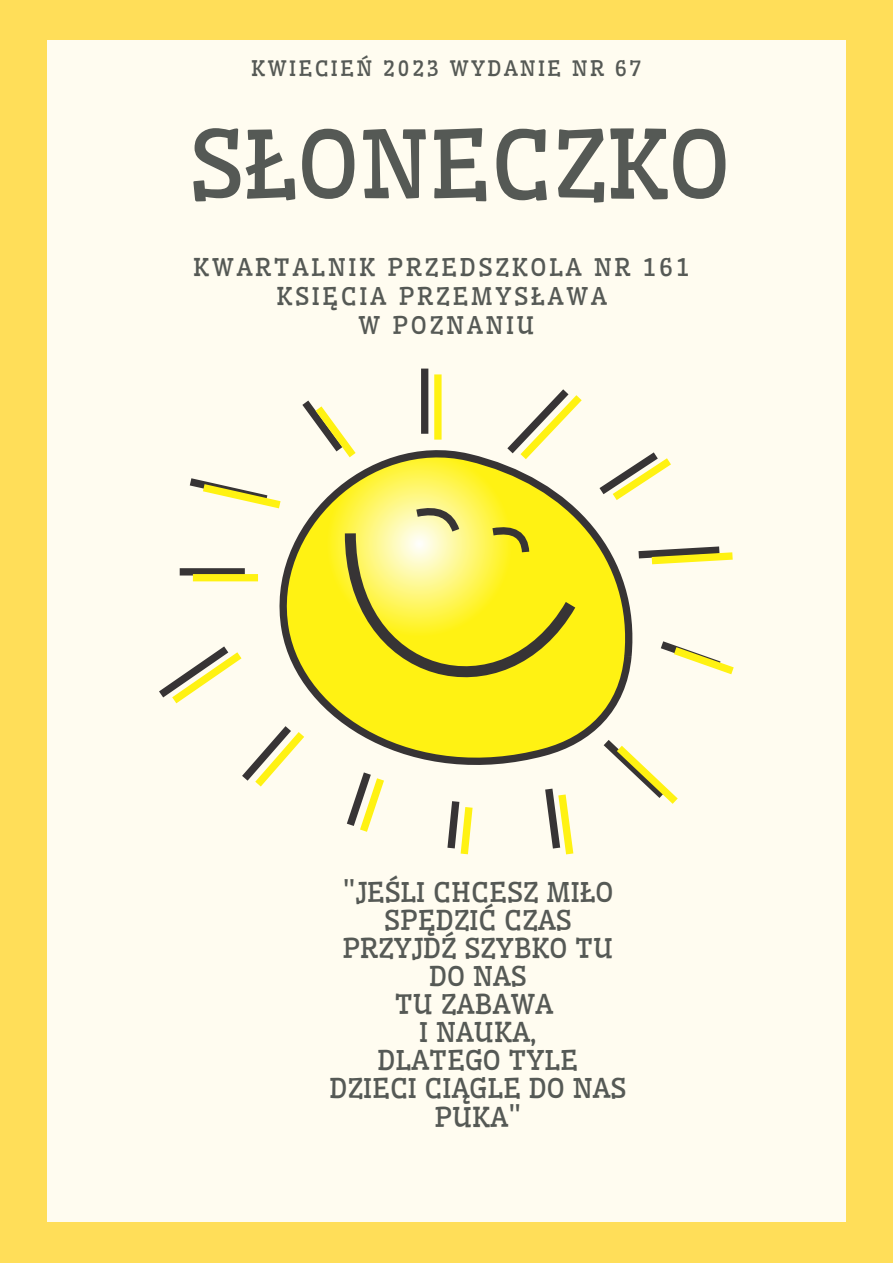
<style>
.page{position:relative;width:893px;height:1264px;background:#fff}
.page>*{position:absolute;margin:0;border:0;box-sizing:border-box;transform-origin:0 0}
.t1{font:92.7px "Wellfleet";color:#555955}
.t2{font:26.85px/28px "Wellfleet";color:#555955;text-align:center}
.t3{font:24px/29.2px "Wellfleet";letter-spacing:.11em;color:#555955;text-align:center}
.t4{font:21px "Wellfleet";letter-spacing:.11em;color:#555955}
</style>
<div class="page">
<div style="left:0;top:0;width:892px;height:1262px;background:#ffde59"></div>
<div style="left:48px;top:40px;width:797px;height:1181px;background:#fffcf0"></div>
<svg style="left:279px;top:434px;width:354px;height:331px"></svg>
<svg style="left:339px;top:522px;width:246px;height:197px;background:#eee331"></svg>
<svg style="left:484px;top:526px;width:49px;height:33px;background:#d6cb2b"></svg>
<svg style="left:408px;top:507px;width:57px;height:32px;background:#d8d49b"></svg>
<div style="left:180px;top:568px;width:65px;height:7px;background:#373435"></div>
<div style="left:421px;top:368px;width:7px;height:66px;background:#373435"></div>
<svg style="left:159px;top:646px;width:83px;height:58px"></svg>
<div style="left:193px;top:574px;width:65px;height:7px;background:#fff212"></div>
<svg style="left:189px;top:473px;width:99px;height:40px"></svg>
<svg style="left:295px;top:400px;width:68px;height:65px"></svg>
<div style="left:434px;top:374px;width:7px;height:65px;background:#fff212"></div>
<svg style="left:499px;top:389px;width:172px;height:118px"></svg>
<svg style="left:631px;top:542px;width:102px;height:26px"></svg>
<svg style="left:660px;top:641px;width:73px;height:34px"></svg>
<svg style="left:595px;top:732px;width:83px;height:72px"></svg>
<svg style="left:545px;top:788px;width:29px;height:66px"></svg>
<svg style="left:447px;top:801px;width:26px;height:53px"></svg>
<svg style="left:341px;top:764px;width:49px;height:68px"></svg>
<svg style="left:242px;top:718px;width:70px;height:69px"></svg>
<p class="t4" style="left:251px;top:56px;width:392px">KWIECIEŃ 2023 WYDANIE NR 67</p>
<h1 class="t1" style="left:189px;top:107px;width:542px">SŁONECZKO</h1>
<p class="t3" style="left:193px;top:252px;width:498px">KWARTALNIK PRZEDSZKOLA NR 161<br>KSIĘCIA PRZEMYSŁAWA<br>W POZNANIU</p>
<p class="t2" style="left:329px;top:877px;width:298px">"JEŚLI CHCESZ MIŁO<br>SPĘDZIĆ CZAS<br>PRZYJDŹ SZYBKO TU<br>DO NAS<br>TU ZABAWA<br>I NAUKA,<br>DLATEGO TYLE<br>DZIECI CIĄGLE DO NAS<br>PUKA"</p>
</div>
